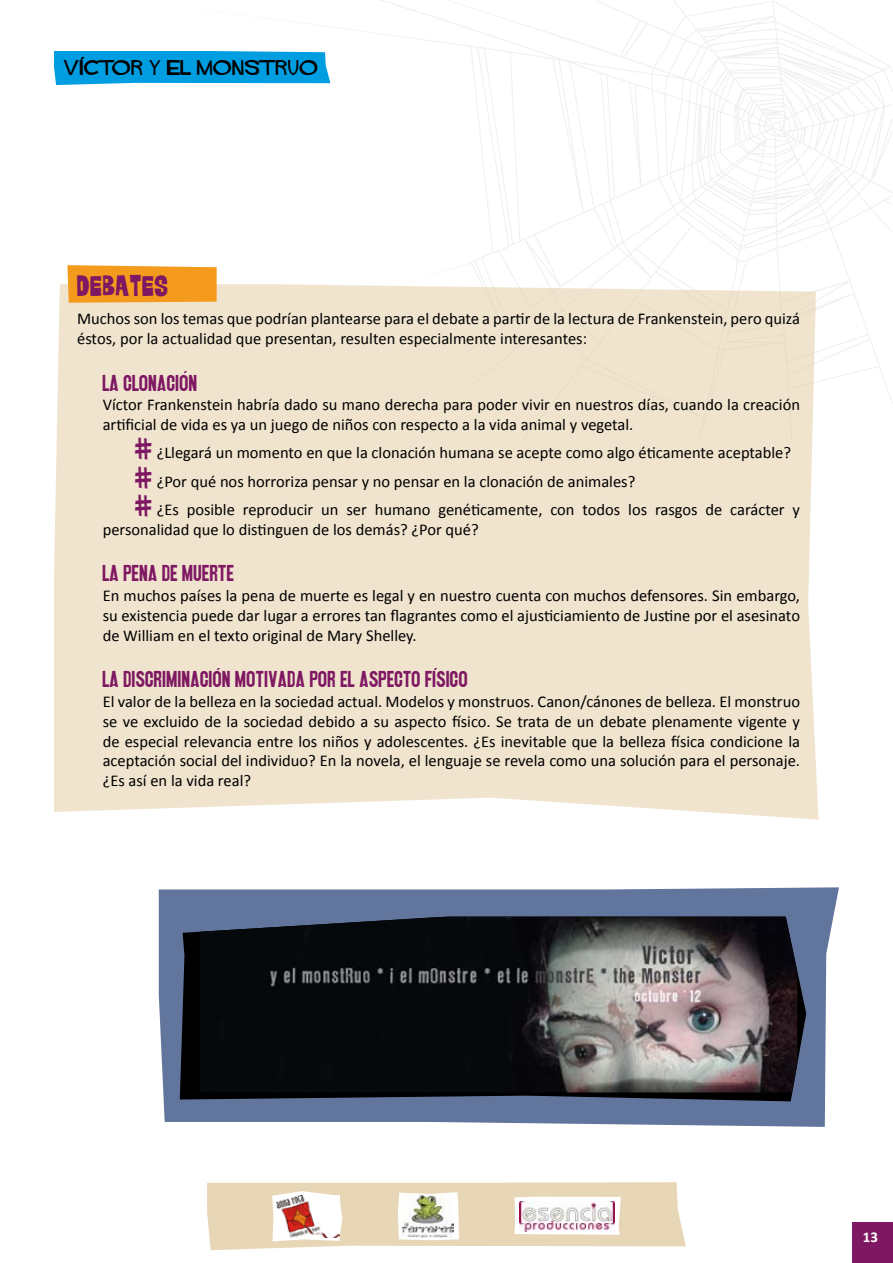
<style>
.page{position:relative;width:893px;height:1263px;background:#fff}
.page>*{position:absolute;margin:0;border:0;box-sizing:border-box;transform-origin:0 0}
.t1{font:27px "GORG";color:#7f1862}
.t2{font:21px "QUICKONE";color:#7f1862}
.t3{font:16.5px/19.8px "Calibri";color:#000}
.t4{font:15px "HITCHCOCK";color:#000}
.t5{font:700 15px "Calibri";color:#fff}
.s1{font-family:"HITCHCOCK";font-size:27px;color:#7f1862}
</style>
<div class="page">
<div style="left:852px;top:1222px;width:41px;height:41px;background:#7f1862"></div>
<svg style="left:207px;top:1182px;width:479px;height:68px"></svg>
<img style="left:519px;top:1201px;width:96px;height:30px">
<div style="left:54px;top:51px;width:81px;height:34px;background:#009ee0"></div>
<svg style="left:135px;top:0;width:758px;height:403px"></svg>
<div style="left:54px;top:284px;width:765px;height:536px;background:#f0e4ce"></div>
<svg style="left:67px;top:265px;width:150px;height:38px"></svg>
<svg style="left:159px;top:887px;width:680px;height:240px;fill:#62759c"></svg>
<svg style="left:180px;top:916px;width:626px;height:185px;fill:#010204"></svg>
<img style="left:200px;top:917px;width:597px;height:175px">
<p class="t4" style="left:64px;top:60px;width:256px">VICTOR y EL MONSTRuo</p>
<h1 class="t1" style="left:77px;top:271px;width:93px">DEBATES</h1>
<p class="t3" style="left:77px;top:308px;width:724px">Muchos son los temas que podrían plantearse para el debate a partir de la lectura de Frankenstein, pero quizá éstos, por la actualidad que presentan, resulten especialmente interesantes:</p>
<p class="t2" style="left:103px;top:374px;width:97px">LA CLONACION</p>
<p class="t3" style="left:103px;top:394px;width:699px">Víctor Frankenstein habría dado su mano derecha para poder vivir en nuestros días, cuando la creación artificial de vida es ya un juego de niños con respecto a la vida animal y vegetal.</p>
<p class="t3" style="left:132px;top:438px;width:669px;line-height:28.3px"><span class="s1">#</span> ¿Llegará un momento en que la clonación humana se acepte como algo éticamente aceptable? <span class="s1">#</span> ¿Por qué nos horroriza pensar y no pensar en la clonación de animales?<br><span class="s1">#</span> ¿Es posible reproducir un ser humano genéticamente, con todos los rasgos de carácter y</p>
<p class="t3" style="left:103px;top:519px;width:378px">personalidad que lo distinguen de los demás? ¿Por qué?</p>
<p class="t2" style="left:103px;top:565px;width:133px">LA PENA DE MUERTE</p>
<p class="t3" style="left:103px;top:585px;width:699px;text-align:justify">En muchos países la pena de muerte es legal y en nuestro cuenta con muchos defensores. Sin embargo, su existencia puede dar lugar a errores tan flagrantes como el ajusticiamiento de Justine por el asesinato de William en el texto original de Mary Shelley.</p>
<p class="t2" style="left:103px;top:670px;width:367px">LA DISCRIMINACION MOTIVADA POR EL ASPECTO FISICO</p>
<p class="t3" style="left:103px;top:691px;width:699px;text-align:justify">El valor de la belleza en la sociedad actual. Modelos y monstruos. Canon/cánones de belleza. El monstruo se ve excluido de la sociedad debido a su aspecto físico. Se trata de un debate plenamente vigente y de especial relevancia entre los niños y adolescentes. ¿Es inevitable que la belleza física condicione la aceptación social del individuo? En la novela, el lenguaje se revela como una solución para el personaje. ¿Es así en la vida real?</p>
<p class="t5" style="left:863px;top:1227px;width:17px">13</p>
</div>
